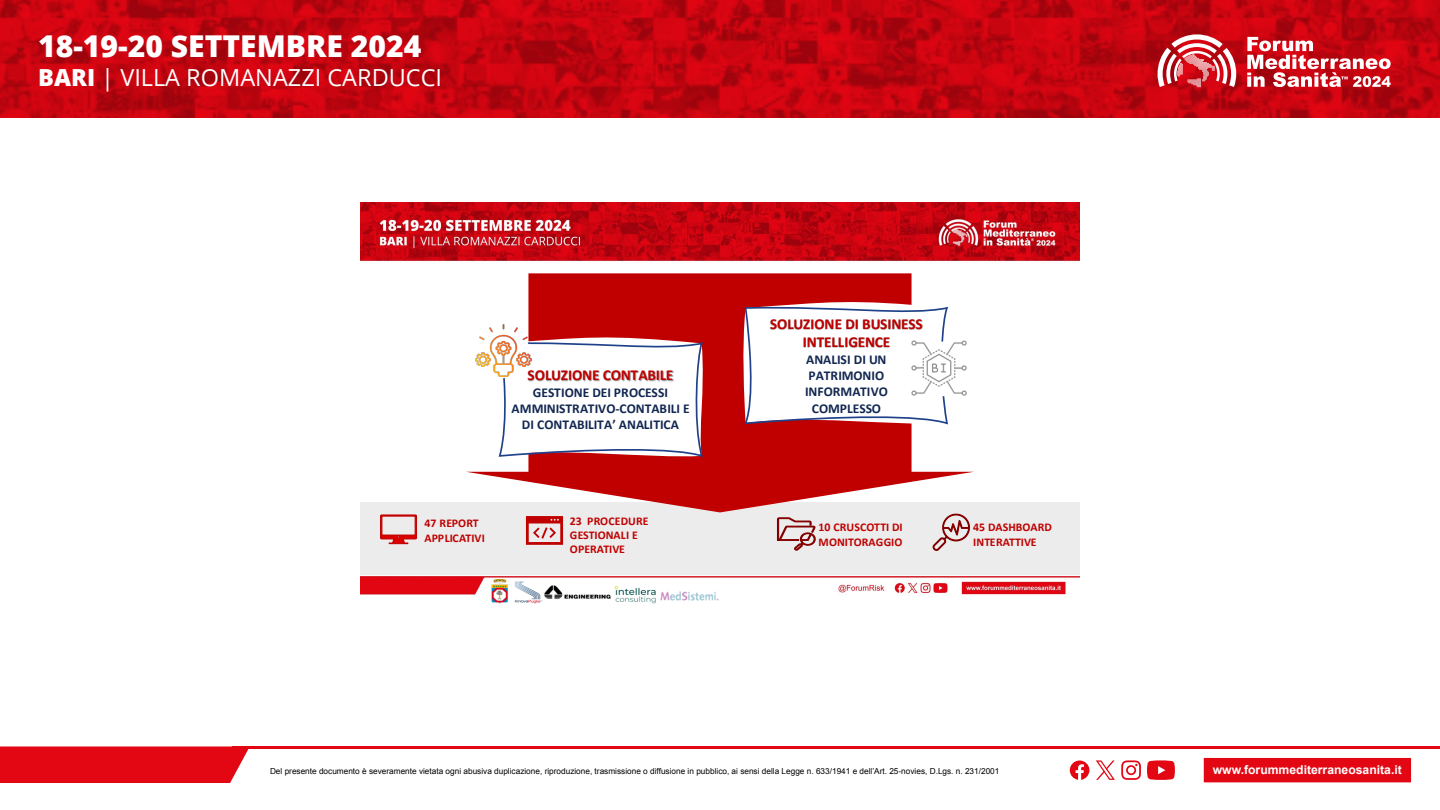
<style>
.page{position:relative;width:1440px;height:810px;background:#fff}
.page>*{position:absolute;margin:0;border:0;box-sizing:border-box;transform-origin:0 0}
.t1{font:800 30.08px "Open Sans";color:#fff}
.t2{font:23.55px "Open Sans";color:#fff}
.t3{font:700 15.23px/18.1px "Calibri";letter-spacing:-.005em;color:#c00000;text-align:center}
.t4{font:700 13.5px/16.4px "Calibri";color:#122751;text-align:center}
.t5{font:700 12.15px "Arial";color:#fff}
.t6{font:700 11.85px/14.6px "Calibri";letter-spacing:.005em;color:#c00000}
.t7{font:8.25px "Arial";color:#000}
.s1{font-weight:800}
</style>
<div class="page">
<div style="left:0;top:746px;width:249px;height:37px;background:#e30613"></div>
<hr style="left:232px;top:746px;width:1208px;height:3px;background:#e30613">
<div style="left:1203px;top:757px;width:209px;height:27px;background:#e30613;border:1px solid #fff"></div>
<svg style="left:1121px;top:760px;width:20px;height:20px"></svg>
<svg style="left:1147px;top:760px;width:28px;height:20px"></svg>
<svg style="left:1070px;top:761px;width:19px;height:19px"></svg>
<svg style="left:1096px;top:760px;width:19px;height:20px"></svg>
<svg style="left:0;top:0;width:1440px;height:117px;background:#c2040f"></svg>
<svg style="left:1158px;top:34px;width:78px;height:53px"></svg>
<svg style="left:1247px;top:37px;width:144px;height:50px"></svg>
<img style="left:360px;top:202px;width:720px;height:393px">
<div style="left:360px;top:502px;width:720px;height:73px;background:#ececec"></div>
<svg style="left:466px;top:273px;width:508px;height:239px;fill:#c00000"></svg>
<svg style="left:496px;top:334px;width:209px;height:125px"></svg>
<img style="left:518px;top:361px;width:166px;height:34px">
<svg style="left:742px;top:298px;width:209px;height:128px"></svg>
<img style="left:760px;top:309px;width:177px;height:35px">
<img style="left:793px;top:327px;width:108px;height:35px">
<div style="left:908px;top:341px;width:61px;height:56px;background:#fff;border-radius:50%"></div>
<img style="left:911px;top:341px;width:56px;height:55px">
<div style="left:469px;top:323px;width:60px;height:56px;background:#fff;border-radius:50%"></div>
<img style="left:474px;top:323px;width:58px;height:54px">
<svg style="left:380px;top:514px;width:37px;height:30px"></svg>
<svg style="left:777px;top:518px;width:39px;height:33px"></svg>
<svg style="left:933px;top:513px;width:37px;height:38px"></svg>
<img style="left:483px;top:580px;width:242px;height:24px">
<svg style="left:526px;top:516px;width:37px;height:29px"></svg>
<h1 class="t1" style="left:38px;top:24px;width:385px">18-19-20 SETTEMBRE 2024</h1>
<h2 class="t2" style="left:38px;top:62px;width:406px"><span class="s1">BARI</span> | VILLA ROMANAZZI CARDUCCI</h2>
<h3 class="t3" style="left:528px;top:366px;width:147px">SOLUZIONE CONTABILE</h3>
<h3 class="t4" style="left:511px;top:384px;width:180px">GESTIONE DEI PROCESSI<br>AMMINISTRATIVO-CONTABILI E<br>DI CONTABILITA’ ANALITICA</h3>
<h3 class="t3" style="left:770px;top:315px;width:154px">SOLUZIONE DI BUSINESS<br>INTELLIGENCE</h3>
<h3 class="t4" style="left:805px;top:351px;width:84px">ANALISI DI UN<br>PATRIMONIO<br>INFORMATIVO<br>COMPLESSO</h3>
<h3 class="t6" style="left:570px;top:513px;width:80px;line-height:14.3px">23 PROCEDURE<br>GESTIONALI E<br>OPERATIVE</h3>
<h3 class="t6" style="left:424px;top:516px;width:62px">47 REPORT<br>APPLICATIVI</h3>
<h3 class="t6" style="left:818px;top:520px;width:86px">10 CRUSCOTTI DI<br>MONITORAGGIO</h3>
<h3 class="t6" style="left:973px;top:520px;width:80px">45 DASHBOARD<br>INTERATTIVE</h3>
<p class="t7" style="left:270px;top:766px;width:731px">Del presente documento è severamente vietata ogni abusiva duplicazione, riproduzione, trasmissione o diffusione in pubblico, ai sensi della Legge n. 633/1941 e dell’Art. 25-novies, D.Lgs. n. 231/2001</p>
<h3 class="t5" style="left:1213px;top:762px;width:191px">www.forummediterraneosanita.it</h3>
</div>
